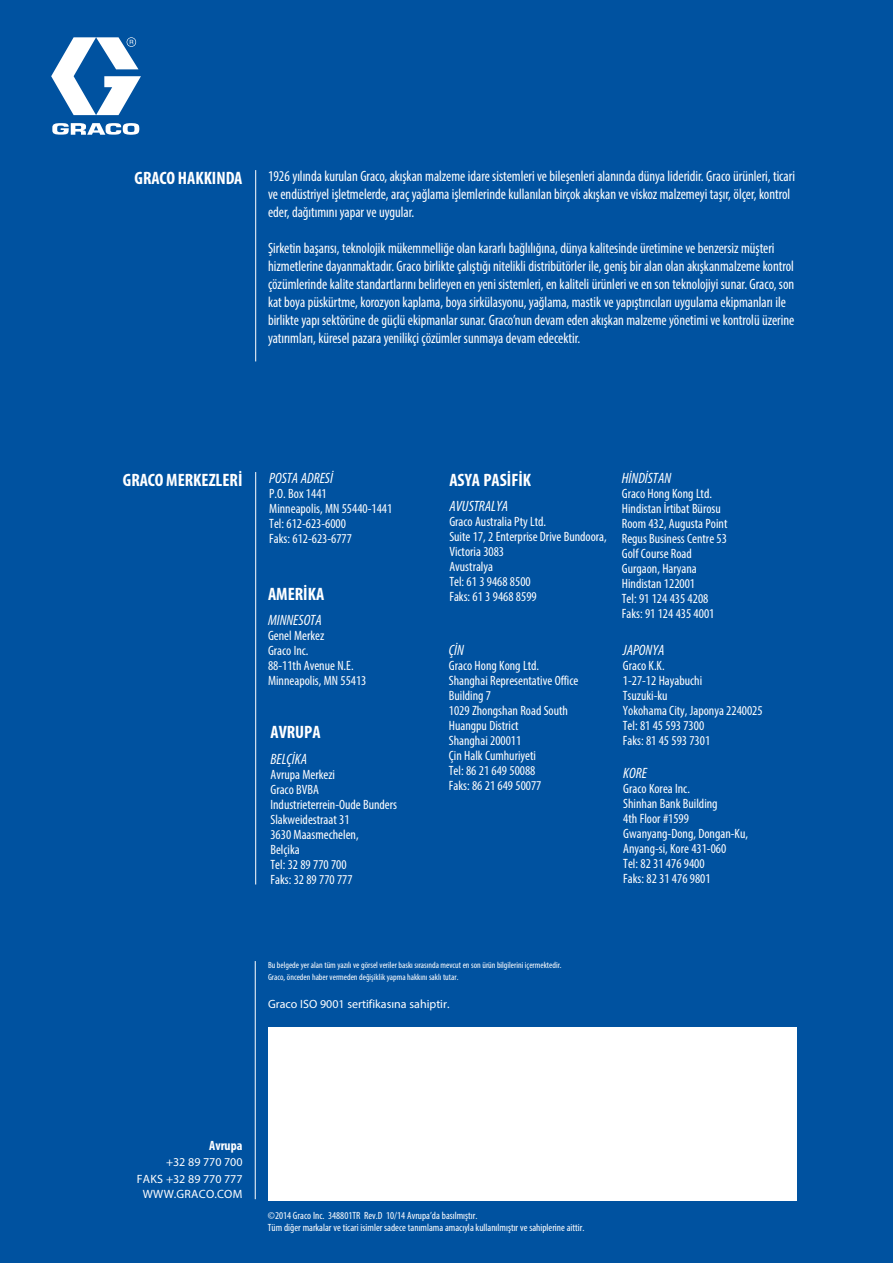
<style>
.page{position:relative;width:893px;height:1263px;background:#0052a0}
.page>*{position:absolute;margin:0;border:0;box-sizing:border-box;transform-origin:0 0}
.t1{font:700 condensed 18px "Myriad Pro";color:#fff}
.t2{font:condensed 15px/18px "Myriad Pro";color:#fff;scale:.95 1}
.t3{font:italic condensed 15px "Myriad Pro";color:#fff}
.t4{font:condensed 13.5px/15px "Myriad Pro";color:#fff}
.t5{font:700 condensed 13.5px "Myriad Pro";color:#fff}
.t6{font:12px/16.5px "Myriad Pro";color:#fff;text-align:right}
.t7{font:12px "Myriad Pro";letter-spacing:.02em;color:#fff}
.t8{font:condensed 10.5px/12px "Myriad Pro";color:#fff}
.t9{font:condensed 9px/12px "Myriad Pro";color:#fff}
</style>
<div class="page">
<svg style="left:51px;top:37px;width:90px;height:98px"></svg>
<div style="left:268px;top:1027px;width:529px;height:173px;background:#fff"></div>
<hr style="left:255px;top:170px;width:1px;height:191px;background:#fff">
<hr style="left:255px;top:961px;width:1px;height:238px;background:#fff">
<hr style="left:255px;top:472px;width:1px;height:412px;background:#fff">
<h1 class="t1" style="left:135px;top:166px;width:109px">GRACO HAKKINDA</h1>
<p class="t2" style="left:268px;top:167px;width:556px">1926 yılında kurulan Graco, akışkan malzeme idare sistemleri ve bileşenleri alanında dünya lideridir. Graco ürünleri, ticari ve endüstriyel işletmelerde, araç yağlama işlemlerinde kullanılan birçok akışkan ve viskoz malzemeyi taşır, ölçer, kontrol eder, dağıtımını yapar ve uygular.</p>
<p class="t2" style="left:268px;top:239px;width:556px">Şirketin başarısı, teknolojik mükemmelliğe olan kararlı bağlılığına, dünya kalitesinde üretimine ve benzersiz müşteri hizmetlerine dayanmaktadır. Graco birlikte çalıştığı nitelikli distribütörler ile, geniş bir alan olan akışkanmalzeme kontrol çözümlerinde kalite standartlarını belirleyen en yeni sistemleri, en kaliteli ürünleri ve en son teknolojiyi sunar. Graco, son kat boya püskürtme, korozyon kaplama, boya sirkülasyonu, yağlama, mastik ve yapıştırıcıları uygulama ekipmanları ile birlikte yapı sektörüne de güçlü ekipmanlar sunar. Graco’nun devam eden akışkan malzeme yönetimi ve kontrolü üzerine yatırımları, küresel pazara yenilikçi çözümler sunmaya devam edecektir.</p>
<h1 class="t1" style="left:123px;top:468px;width:121px">GRACO MERKEZLERİ</h1>
<h1 class="t1" style="left:449px;top:468px;width:83px">ASYA PASİFİK</h1>
<p class="t3" style="left:449px;top:497px;width:60px">AVUSTRALYA</p>
<p class="t4" style="left:449px;top:514px;width:159px">Graco Australia Pty Ltd.<br>Suite 17, 2 Enterprise Drive Bundoora,<br>Victoria 3083<br>Avustralya<br>Tel: 61 3 9468 8500<br>Faks: 61 3 9468 8599</p>
<p class="t3" style="left:269px;top:469px;width:65px">POSTA ADRESİ</p>
<p class="t4" style="left:269px;top:486px;width:125px">P.O. Box 1441<br>Minneapolis, MN 55440-1441<br>Tel: 612-623-6000<br>Faks: 612-623-6777</p>
<h1 class="t1" style="left:268px;top:583px;width:58px">AMERİKA</h1>
<p class="t3" style="left:268px;top:611px;width:55px">MINNESOTA</p>
<p class="t4" style="left:268px;top:628px;width:100px">Genel Merkez<br>Graco Inc.<br>88-11th Avenue N.E.<br>Minneapolis, MN 55413</p>
<p class="t3" style="left:449px;top:640px;width:17px">ÇİN</p>
<p class="t4" style="left:449px;top:657px;width:131px">Graco Hong Kong Ltd.<br>Shanghai Representative Office<br>Building 7<br>1029 Zhongshan Road South<br>Huangpu District<br>Shanghai 200011<br>Çin Halk Cumhuriyeti<br>Tel: 86 21 649 50088<br>Faks: 86 21 649 50077</p>
<h1 class="t1" style="left:270px;top:721px;width:52px">AVRUPA</h1>
<p class="t3" style="left:270px;top:749px;width:38px">BELÇİKA</p>
<p class="t4" style="left:270px;top:766px;width:128px">Avrupa Merkezi<br>Graco BVBA<br>Industrieterrein-Oude Bunders<br>Slakweidestraat 31<br>3630 Maasmechelen,<br>Belçika<br>Tel: 32 89 770 700<br>Faks: 32 89 770 777</p>
<p class="t3" style="left:622px;top:469px;width:51px">HİNDİSTAN</p>
<p class="t4" style="left:622px;top:486px;width:107px">Graco Hong Kong Ltd.<br>Hindistan İrtibat Bürosu<br>Room 432, Augusta Point<br>Regus Business Centre 53<br>Golf Course Road<br>Gurgaon, Haryana<br>Hindistan 122001<br>Tel: 91 124 435 4208<br>Faks: 91 124 435 4001</p>
<p class="t3" style="left:623px;top:641px;width:43px">JAPONYA</p>
<p class="t4" style="left:623px;top:658px;width:141px">Graco K.K.<br>1-27-12 Hayabuchi<br>Tsuzuki-ku<br>Yokohama City, Japonya 2240025<br>Tel: 81 45 593 7300<br>Faks: 81 45 593 7301</p>
<p class="t3" style="left:623px;top:764px;width:25px">KORE</p>
<p class="t4" style="left:623px;top:781px;width:126px">Graco Korea Inc.<br>Shinhan Bank Building<br>4th Floor #1599<br>Gwanyang-Dong, Dongan-Ku,<br>Anyang-si, Kore 431-060<br>Tel: 82 31 476 9400<br>Faks: 82 31 476 9801</p>
<p class="t9" style="left:268px;top:959px;width:295px">Bu belgede yer alan tüm yazılı ve görsel veriler baskı sırasında mevcut en son ürün bilgilerini içermektedir.<br>Graco, önceden haber vermeden değişiklik yapma hakkını saklı tutar.</p>
<p class="t6" style="left:268px;top:996px;width:183px">Graco ISO 9001 sertifikasına sahiptir.</p>
<p class="t5" style="left:209px;top:1137px;width:35px">Avrupa</p>
<p class="t6" style="left:137px;top:1154px;width:107px">+32 89 770 700<br>FAKS +32 89 770 777</p>
<p class="t7" style="left:143px;top:1186px;width:101px">WWW.GRACO.COM</p>
<p class="t8" style="left:268px;top:1209px;width:318px">©2014 Graco Inc. 348801TR Rev.D 10/14 Avrupa’da basılmıştır.<br>Tüm diğer markalar ve ticari isimler sadece tanımlama amacıyla kullanılmıştır ve sahiplerine aittir.</p>
</div>
